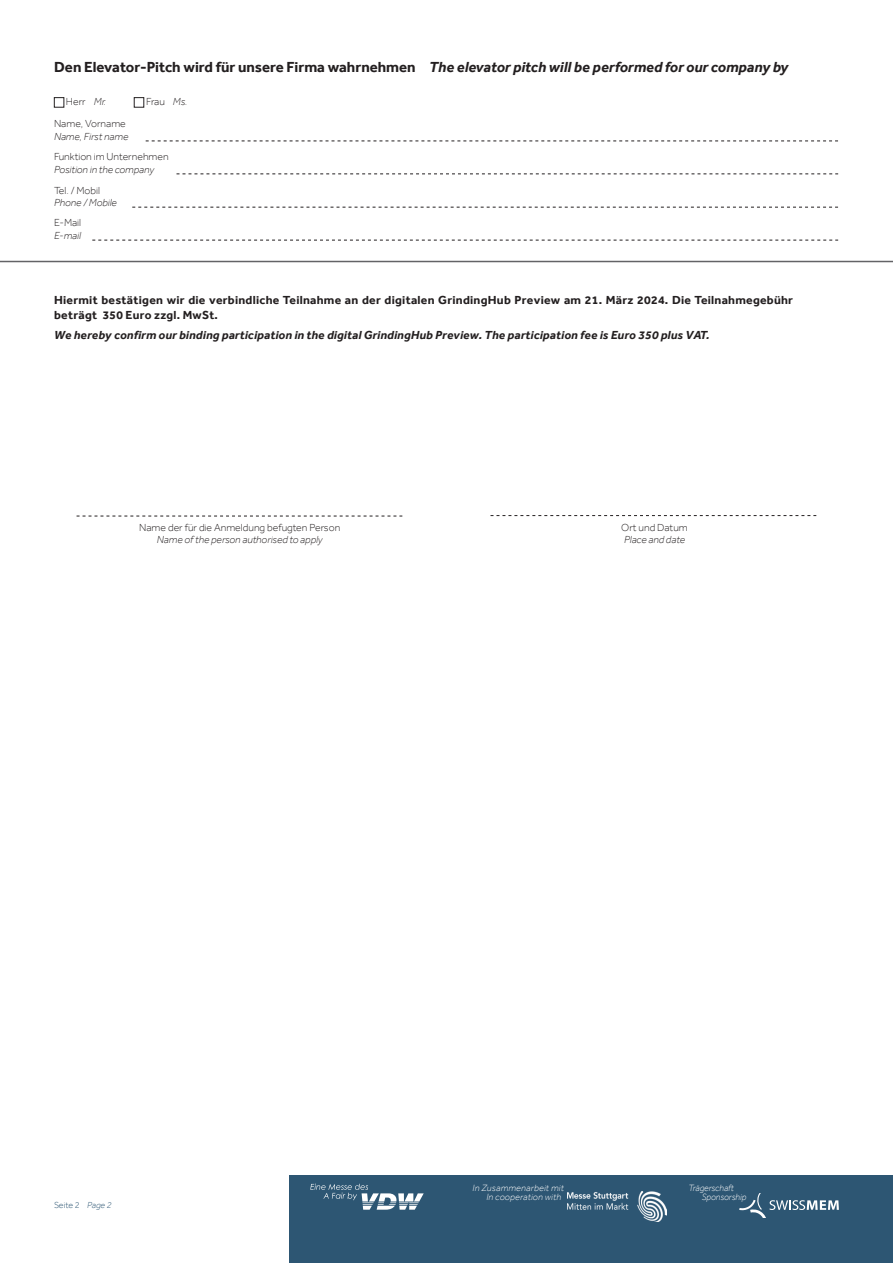
<style>
.page{position:relative;width:893px;height:1263px;background:#fff}
.page>*{position:absolute;margin:0;border:0;box-sizing:border-box;transform-origin:0 0}
.t1{font:italic 700 15px "Effra";color:#231f20}
.t2{font:700 12px/14.4px "Effra";letter-spacing:.02em;color:#231f20}
.t3{font:italic 700 12px "Effra";letter-spacing:.01em;color:#231f20}
.t4{font:300 10.5px "Effra";color:#231f20}
.t5{font:italic 300 10.5px "Effra";color:#231f20}
.t6{font:italic 300 9.3px/9.3px "Effra";letter-spacing:.02em;color:#fff;text-align:right}
.t7{font:italic 300 9.3px/9.3px "Effra";color:#fff;scale:.95 1}
.t8{font:300 9px "Effra";letter-spacing:-.01em;color:#2d5673}
.s1{font-style:normal}
.s2{font-style:italic}
</style>
<div class="page">
<div style="left:289px;top:1176px;width:604px;height:87px;background:#2d5673"></div>
<svg style="left:146px;top:141px;width:692px;height:1px"></svg>
<svg style="left:132px;top:207px;width:706px;height:1px"></svg>
<svg style="left:176px;top:173px;width:662px;height:1px"></svg>
<svg style="left:92px;top:240px;width:746px;height:1px"></svg>
<div style="left:54px;top:97px;width:10px;height:11px;border:1px solid #231f20"></div>
<div style="left:134px;top:97px;width:10px;height:11px;border:1px solid #231f20"></div>
<hr style="left:0;top:261px;width:893px;height:1px;background:#636366">
<svg style="left:490px;top:515px;width:326px;height:1px"></svg>
<svg style="left:77px;top:516px;width:325px;height:1px"></svg>
<svg style="left:739px;top:1194px;width:100px;height:23px"></svg>
<img style="left:567px;top:1191px;width:100px;height:31px">
<svg style="left:310px;top:1184px;width:114px;height:26px"></svg>
<p class="t1" style="left:54px;top:58px;width:736px"><span class="s1">Den Elevator-Pitch wird für unsere Firma wahrnehmen</span> The elevator pitch will be performed for our company by</p>
<p class="t4" style="left:66px;top:95px;width:42px">Herr <span class="s2">Mr.</span></p>
<p class="t4" style="left:146px;top:95px;width:42px">Frau <span class="s2">Ms.</span></p>
<p class="t4" style="left:54px;top:118px;width:73px">Name, Vorname</p>
<p class="t5" style="left:54px;top:130px;width:76px">Name, First name</p>
<p class="t4" style="left:54px;top:151px;width:116px">Funktion im Unternehmen</p>
<p class="t5" style="left:54px;top:163px;width:102px">Position in the company</p>
<p class="t4" style="left:54px;top:184px;width:48px">Tel. / Mobil</p>
<p class="t5" style="left:54px;top:197px;width:64px">Phone / Mobile</p>
<p class="t4" style="left:54px;top:216px;width:28px">E-Mail</p>
<p class="t5" style="left:54px;top:229px;width:28px">E-mail</p>
<p class="t2" style="left:54px;top:293px;width:740px">Hiermit bestätigen wir die verbindliche Teilnahme an der digitalen GrindingHub Preview am 21. März 2024. Die Teilnahmegebühr beträgt 350 Euro zzgl. MwSt.</p>
<p class="t3" style="left:54px;top:328px;width:657px">We hereby confirm our binding participation in the digital GrindingHub Preview. The participation fee is Euro 350 plus VAT.</p>
<p class="t4" style="left:139px;top:521px;width:203px">Name der für die Anmeldung befugten Person</p>
<p class="t5" style="left:157px;top:534px;width:167px">Name of the person authorised to apply</p>
<p class="t4" style="left:621px;top:521px;width:68px">Ort und Datum</p>
<p class="t5" style="left:624px;top:533px;width:63px">Place and date</p>
<p class="t8" style="left:54px;top:1200px;width:59px">Seite 2 <span class="s2">Page 2</span></p>
<p class="t6" style="left:472px;top:1183px;width:93px">In Zusammenarbeit mit<br>In cooperation with</p>
<p class="t7" style="left:702px;top:1183px;width:48px;text-indent:-13px">Trägerschaft<br>Sponsorship</p>
</div>
